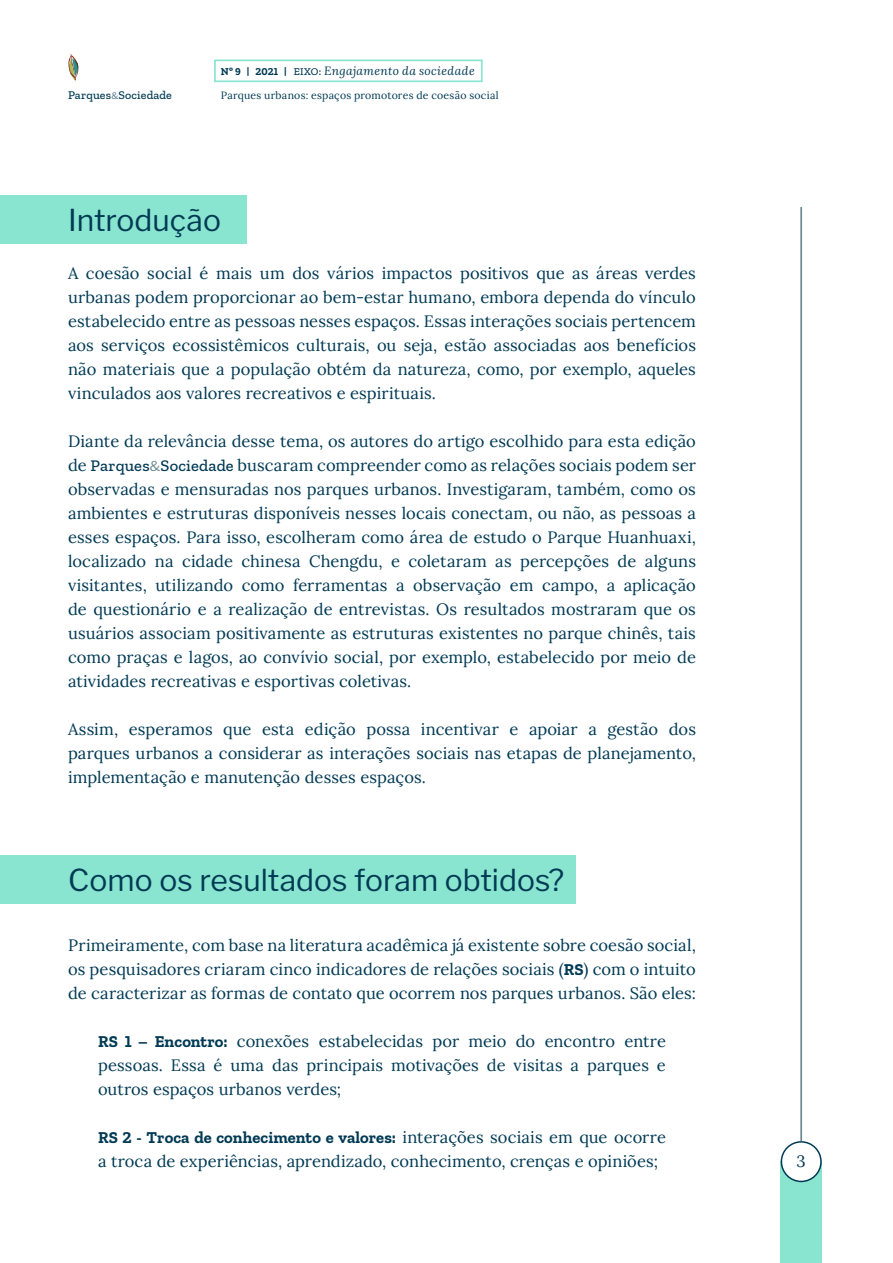
<style>
.page{position:relative;width:893px;height:1263px;background:#fff}
.page>*{position:absolute;margin:0;border:0;box-sizing:border-box;transform-origin:0 0}
.t1{font:30px "Libre Franklin";color:#003a54}
.t2{font:16.5px/24px "Lora";color:#003a54;text-align:justify}
.t3{font:700 16.5px "Zilla Slab";letter-spacing:.005em;color:#003a54}
.t4{font:italic 12px "Lora";letter-spacing:.025em;color:#003a54}
.t5{font:500 12px "Zilla Slab";letter-spacing:.01em;color:#003a54}
.t6{font:10.5px "Lora";letter-spacing:.02em;color:#003a54}
.s1{font-family:"Libre Franklin";font-weight:400;font-size:9px;color:#4d7587}
.s2{font-family:"Zilla Slab";font-weight:700;font-style:normal;font-size:10.5px}
.s3{font-family:"Zilla Slab";font-weight:500;font-style:normal;font-size:10.5px}
.s4{font-family:"Zilla Slab";font-weight:500}
.s5{font-family:"Libre Franklin";font-size:13.5px;color:#6a8890}
.s6{font-family:"Zilla Slab";font-weight:700}
.s7{font-family:"Lora";font-weight:400}
</style>
<div class="page">
<div style="left:781px;top:1162px;width:41px;height:101px;background:#89e4d0"></div>
<div style="left:781px;top:1142px;width:40px;height:39px;background:#fff;border-radius:50%"></div>
<div style="left:781px;top:1141px;width:41px;height:41px;border:2px solid #003a54;border-radius:50%"></div>
<hr style="left:800px;top:207px;width:2px;height:934px;background:#6a8890">
<svg style="left:68px;top:53px;width:11px;height:29px"></svg>
<div style="left:214px;top:60px;width:269px;height:22px;border:2px solid #89e4d0"></div>
<div style="left:0;top:855px;width:575px;height:48px;background:#89e4d0"></div>
<div style="left:0;top:195px;width:247px;height:48px;background:#89e4d0"></div>
<p class="t5" style="left:68px;top:88px;width:105px">Parques<span class="s1">&amp;</span>Sociedade</p>
<p class="t4" style="left:221px;top:62px;width:256px"><span class="s2">Nº 9 | 2021 |</span> <span class="s3">EIXO:</span> Engajamento da sociedade</p>
<p class="t6" style="left:221px;top:87px;width:279px">Parques urbanos: espaços promotores de coesão social</p>
<h1 class="t1" style="left:68px;top:197px;width:155px">Introdução</h1>
<p class="t2" style="left:68px;top:260px;width:629px">A coesão social é mais um dos vários impactos positivos que as áreas verdes urbanas podem proporcionar ao bem-estar humano, embora dependa do vínculo estabelecido entre as pessoas nesses espaços. Essas interações sociais pertencem aos serviços ecossistêmicos culturais, ou seja, estão associadas aos benefícios não materiais que a população obtém da natureza, como, por exemplo, aqueles vinculados aos valores recreativos e espirituais.</p>
<p class="t2" style="left:68px;top:428px;width:629px">Diante da relevância desse tema, os autores do artigo escolhido para esta edição de <span class="s4">Parques</span><span class="s5">&amp;</span><span class="s4">Sociedade</span> buscaram compreender como as relações sociais podem ser observadas e mensuradas nos parques urbanos. Investigaram, também, como os ambientes e estruturas disponíveis nesses locais conectam, ou não, as pessoas a esses espaços. Para isso, escolheram como área de estudo o Parque Huanhuaxi, localizado na cidade chinesa Chengdu, e coletaram as percepções de alguns visitantes, utilizando como ferramentas a observação em campo, a aplicação de questionário e a realização de entrevistas. Os resultados mostraram que os usuários associam positivamente as estruturas existentes no parque chinês, tais como praças e lagos, ao convívio social, por exemplo, estabelecido por meio de atividades recreativas e esportivas coletivas.</p>
<p class="t2" style="left:68px;top:716px;width:629px">Assim, esperamos que esta edição possa incentivar e apoiar a gestão dos parques urbanos a considerar as interações sociais nas etapas de planejamento, implementação e manutenção desses espaços.</p>
<h1 class="t1" style="left:68px;top:857px;width:498px">Como os resultados foram obtidos?</h1>
<p class="t2" style="left:68px;top:932px;width:629px">Primeiramente, com base na literatura acadêmica já existente sobre coesão social, os pesquisadores criaram cinco indicadores de relações sociais (<span class="s6">RS</span>) com o intuito de caracterizar as formas de contato que ocorrem nos parques urbanos. São eles:</p>
<p class="t2" style="left:98px;top:1028px;width:569px"><span class="s6">RS 1 – Encontro:</span> conexões estabelecidas por meio do encontro entre pessoas. Essa é uma das principais motivações de visitas a parques e outros espaços urbanos verdes;</p>
<p class="t3" style="left:98px;top:1128px;width:569px">RS 2 - Troca de conhecimento e valores: <span class="s7">interações sociais em que ocorre</span></p>
<p class="t2" style="left:98px;top:1148px;width:561px">a troca de experiências, aprendizado, conhecimento, crenças e opiniões;</p>
<p class="t2" style="left:797px;top:1148px;width:11px">3</p>
</div>
